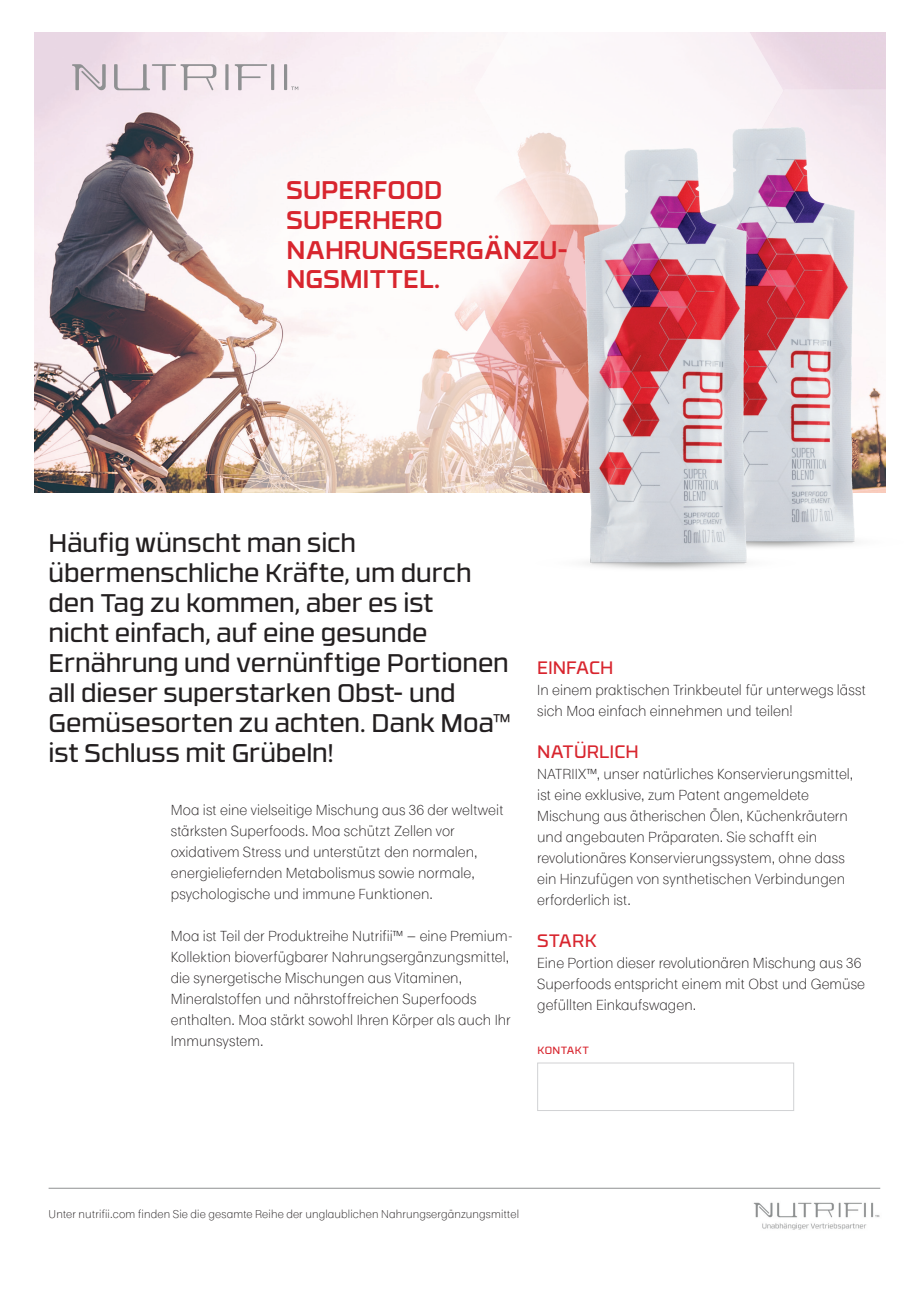
<style>
.page{position:relative;width:920px;height:1290px;background:#fff}
.page>*{position:absolute;margin:0;border:0;box-sizing:border-box;transform-origin:0 0}
.t1{font:25.5px/30px "RB No 3.1";color:#231f20}
.t2{font:500 25.5px/30px "RB No 3.1";color:#d8252e}
.t3{font:18px "RB No 3.1";color:#d8252e}
.t4{font:300 13.5px/21px "Moriston";letter-spacing:.005em;color:#231f20}
.t5{font:300 10.5px "Moriston";letter-spacing:.01em;color:#231f20}
.t6{font:10.5px "RB No 3.1";letter-spacing:.03em;color:#d8252e}
</style>
<div class="page">
<img style="left:35px;top:33px;width:851px;height:459px">
<svg style="left:241px;top:358px;width:291px;height:135px"></svg>
<svg style="left:474px;top:32px;width:309px;height:193px"></svg>
<svg style="left:707px;top:89px;width:179px;height:38px;fill:#f5eaf1"></svg>
<hr style="left:49px;top:1188px;width:831px;height:1px;background:#8f9092">
<svg style="left:473px;top:225px;width:59px;height:267px"></svg>
<img style="left:641px;top:127px;width:245px;height:421px">
<img style="left:532px;top:148px;width:266px;height:421px">
<div style="left:537px;top:1063px;width:257px;height:48px;border:1px solid #d1d2d4"></div>
<svg style="left:225px;top:64px;width:4px;height:26px"></svg>
<hr style="left:271px;top:64px;width:3px;height:26px;background:#8f9092">
<hr style="left:284px;top:64px;width:3px;height:26px;background:#8f9092">
<svg style="left:235px;top:64px;width:32px;height:26px"></svg>
<svg style="left:114px;top:64px;width:102px;height:26px;background:#ddd3d9"></svg>
<svg style="left:72px;top:64px;width:34px;height:26px"></svg>
<svg style="left:291px;top:87px;width:7px;height:3px"></svg>
<img style="left:753px;top:1202px;width:127px;height:28px">
<h1 class="t2" style="left:287px;top:173px;width:283px">SUPERFOOD<br>SUPERHERO<br>NAHRUNGSERGÄNZU-<br>NGSMITTEL.</h1>
<p class="t1" style="left:49px;top:526px;width:463px">Häufig wünscht man sich übermenschliche Kräfte, um durch den Tag zu kommen, aber es ist<br>nicht einfach, auf eine gesunde<br>Ernährung und vernünftige Portionen all dieser superstarken Obst- und<br>Gemüsesorten zu achten. Dank Moa™ ist Schluss mit Grübeln!</p>
<p class="t4" style="left:171px;top:798px;width:334px">Moa ist eine vielseitige Mischung aus 36 der weltweit stärksten Superfoods. Moa schützt Zellen vor oxidativem Stress und unterstützt den normalen, energieliefernden Metabolismus sowie normale, psychologische und immune Funktionen.</p>
<p class="t4" style="left:171px;top:924px;width:344px">Moa ist Teil der Produktreihe Nutrifii™ — eine Premium-Kollektion bioverfügbarer Nahrungsergänzungsmittel, die synergetische Mischungen aus Vitaminen, Mineralstoffen und nährstoffreichen Superfoods enthalten. Moa stärkt sowohl Ihren Körper als auch Ihr Immunsystem.</p>
<h2 class="t3" style="left:537px;top:654px;width:78px">EINFACH</h2>
<p class="t4" style="left:537px;top:678px;width:330px">In einem praktischen Trinkbeutel für unterwegs lässt sich Moa einfach einnehmen und teilen!</p>
<h2 class="t3" style="left:537px;top:738px;width:103px">NATÜRLICH</h2>
<p class="t4" style="left:537px;top:762px;width:318px">NATRIIX™, unser natürliches Konservierungsmittel, ist eine exklusive, zum Patent angemeldete Mischung aus ätherischen Ölen, Küchenkräutern und angebauten Präparaten. Sie schafft ein revolutionäres Konservierungssystem, ohne dass ein Hinzufügen von synthetischen Verbindungen erforderlich ist.</p>
<h2 class="t3" style="left:537px;top:927px;width:61px">STARK</h2>
<p class="t4" style="left:537px;top:951px;width:329px">Eine Portion dieser revolutionären Mischung aus 36<br>Superfoods entspricht einem mit Obst und Gemüse gefüllten Einkaufswagen.</p>
<p class="t6" style="left:538px;top:1042px;width:53px">KONTAKT</p>
<p class="t5" style="left:49px;top:1205px;width:472px">Unter nutrifii.com finden Sie die gesamte Reihe der unglaublichen Nahrungsergänzungsmittel</p>
</div>
